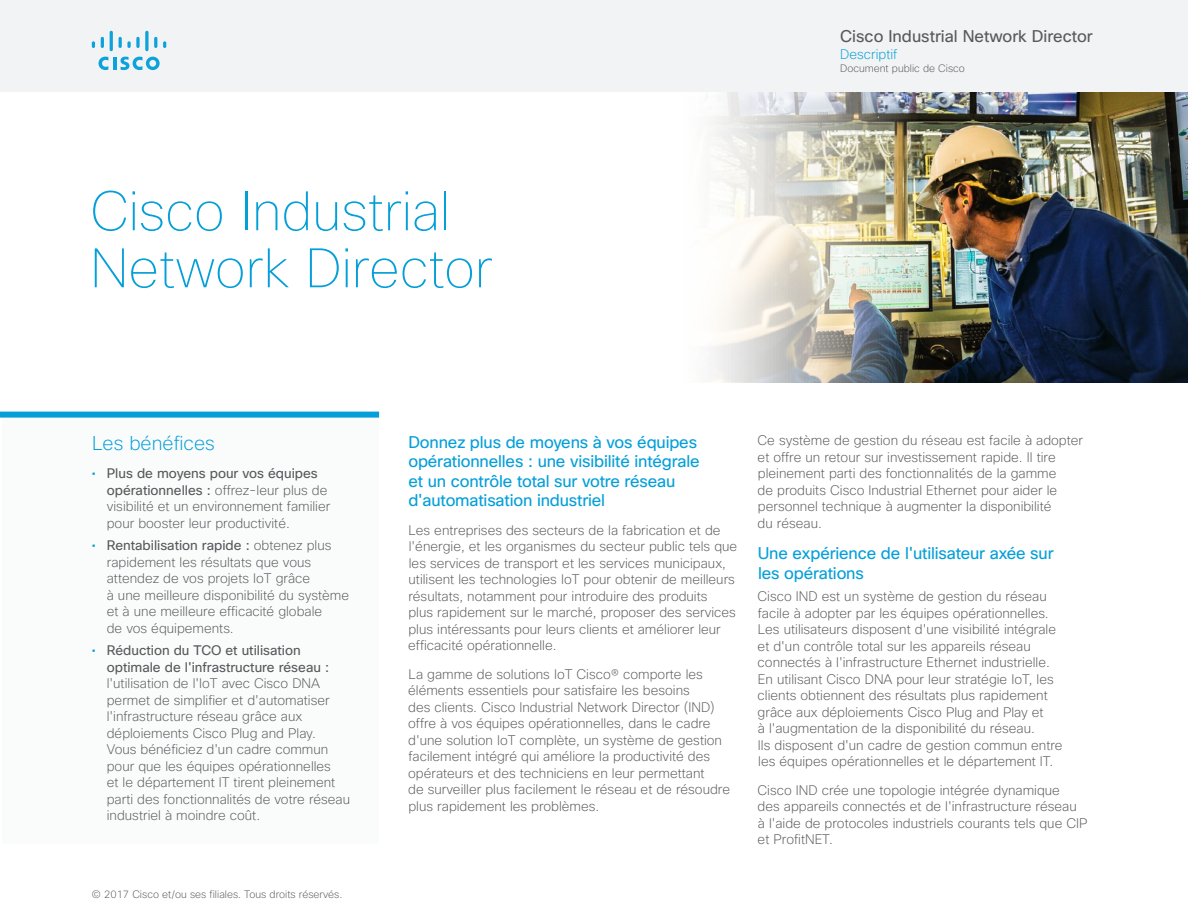
<style>
.page{position:relative;width:1188px;height:918px;background:#fff}
.page>*{position:absolute;margin:0;border:0;box-sizing:border-box;transform-origin:0 0}
.t1{font:100 54px/57px "Cisco Sans";color:#049fd9}
.t2{font:200 19.5px "Cisco Sans";color:#049fd9}
.t3{font:16.5px/19.5px "Cisco Sans";letter-spacing:-.01em;color:#049fd9}
.t4{font:16.5px "Cisco Sans";color:#58595b}
.t5{font:200 13.5px/16.5px "Cisco Sans";color:#58595b}
.t6{font:13.5px/16.5px "Cisco Sans";color:#58595b}
.t7{font:200 13.5px "Cisco Sans";color:#049fd9}
.t8{font:200 10.5px "Cisco Sans";color:#58595b}
.s1{font-weight:400;color:#049fd9}
.s2{font-weight:400}
.s3{color:#049fd9}
</style>
<div class="page">
<div style="left:0;top:0;width:1188px;height:92px;background:#f1f3f4"></div>
<svg style="left:99px;top:57px;width:61px;height:13px"></svg>
<svg style="left:92px;top:41px;width:3px;height:7px"></svg>
<svg style="left:101px;top:37px;width:3px;height:11px"></svg>
<hr style="left:110px;top:31px;width:3px;height:20px;background:#0ca2db;border-radius:2px">
<svg style="left:119px;top:37px;width:12px;height:11px"></svg>
<svg style="left:136px;top:37px;width:4px;height:11px"></svg>
<svg style="left:145px;top:31px;width:4px;height:20px"></svg>
<svg style="left:154px;top:37px;width:3px;height:11px"></svg>
<svg style="left:163px;top:41px;width:3px;height:7px"></svg>
<div style="left:3px;top:417px;width:376px;height:426px;background:#fafbfb"></div>
<div style="left:0;top:412px;width:379px;height:6px;background:#049fd9"></div>
<img style="left:713px;top:92px;width:475px;height:290px">
<h1 class="t1" style="left:90px;top:182px;width:404px">Cisco Industrial<br>Network Director</h1>
<p class="t4" style="left:840px;top:26px;width:254px">Cisco Industrial Network Director</p>
<p class="t7" style="left:840px;top:45px;width:59px">Descriptif</p>
<p class="t8" style="left:840px;top:62px;width:126px">Document public de Cisco</p>
<h2 class="t2" style="left:92px;top:431px;width:124px">Les bénéfices</h2>
<p class="t5" style="left:107px;top:465px;width:225px;text-indent:-15px"><span class="s1">•</span> <span class="s2">Plus de moyens pour vos équipes opérationnelles :</span> offrez-leur plus de visibilité et un environnement familier pour booster leur productivité.</p>
<p class="t5" style="left:107px;top:537px;width:244px;text-indent:-15px"><span class="s1">•</span> <span class="s2">Rentabilisation rapide :</span> obtenez plus rapidement les résultats que vous attendez de vos projets IoT grâce<br>à une meilleure disponibilité du système et à une meilleure efficacité globale<br>de vos équipements.</p>
<p class="t6" style="left:107px;top:642px;width:224px;text-indent:-15px"><span class="s3">•</span> Réduction du TCO et utilisation optimale de l'infrastructure réseau :</p>
<p class="t5" style="left:107px;top:675px;width:245px">l'utilisation de l'IoT avec Cisco DNA permet de simplifier et d'automatiser l'infrastructure réseau grâce aux déploiements Cisco Plug and Play.<br>Vous bénéficiez d'un cadre commun pour que les équipes opérationnelles<br>et le département IT tirent pleinement parti des fonctionnalités de votre réseau industriel à moindre coût.</p>
<p class="t8" style="left:92px;top:887px;width:252px">© 2017 Cisco et/ou ses filiales. Tous droits réservés.</p>
<p class="t3" style="left:408px;top:432px;width:293px">Donnez plus de moyens à vos équipes opérationnelles : une visibilité intégrale et un contrôle total sur votre réseau d'automatisation industriel</p>
<p class="t5" style="left:408px;top:522px;width:331px">Les entreprises des secteurs de la fabrication et de l'énergie, et les organismes du secteur public tels que les services de transport et les services municipaux, utilisent les technologies IoT pour obtenir de meilleurs résultats, notamment pour introduire des produits<br>plus rapidement sur le marché, proposer des services plus intéressants pour leurs clients et améliorer leur efficacité opérationnelle.</p>
<p class="t5" style="left:408px;top:665px;width:323px">La gamme de solutions IoT Cisco® comporte les éléments essentiels pour satisfaire les besoins<br>des clients. Cisco Industrial Network Director (IND) offre à vos équipes opérationnelles, dans le cadre d'une solution IoT complète, un système de gestion facilement intégré qui améliore la productivité des opérateurs et des techniciens en leur permettant<br>de surveiller plus facilement le réseau et de résoudre plus rapidement les problèmes.</p>
<p class="t5" style="left:758px;top:432px;width:327px">Ce système de gestion du réseau est facile à adopter et offre un retour sur investissement rapide. Il tire pleinement parti des fonctionnalités de la gamme<br>de produits Cisco Industrial Ethernet pour aider le personnel technique à augmenter la disponibilité<br>du réseau.</p>
<p class="t3" style="left:758px;top:544px;width:297px">Une expérience de l'utilisateur axée sur les opérations</p>
<p class="t5" style="left:758px;top:588px;width:307px">Cisco IND est un système de gestion du réseau facile à adopter par les équipes opérationnelles.<br>Les utilisateurs disposent d'une visibilité intégrale et d'un contrôle total sur les appareils réseau connectés à l'infrastructure Ethernet industrielle.<br>En utilisant Cisco DNA pour leur stratégie IoT, les clients obtiennent des résultats plus rapidement grâce aux déploiements Cisco Plug and Play et<br>à l'augmentation de la disponibilité du réseau.<br>Ils disposent d'un cadre de gestion commun entre les équipes opérationnelles et le département IT.</p>
<p class="t5" style="left:758px;top:782px;width:331px">Cisco IND crée une topologie intégrée dynamique<br>des appareils connectés et de l'infrastructure réseau<br>à l'aide de protocoles industriels courants tels que CIP et ProfitNET.</p>
</div>
